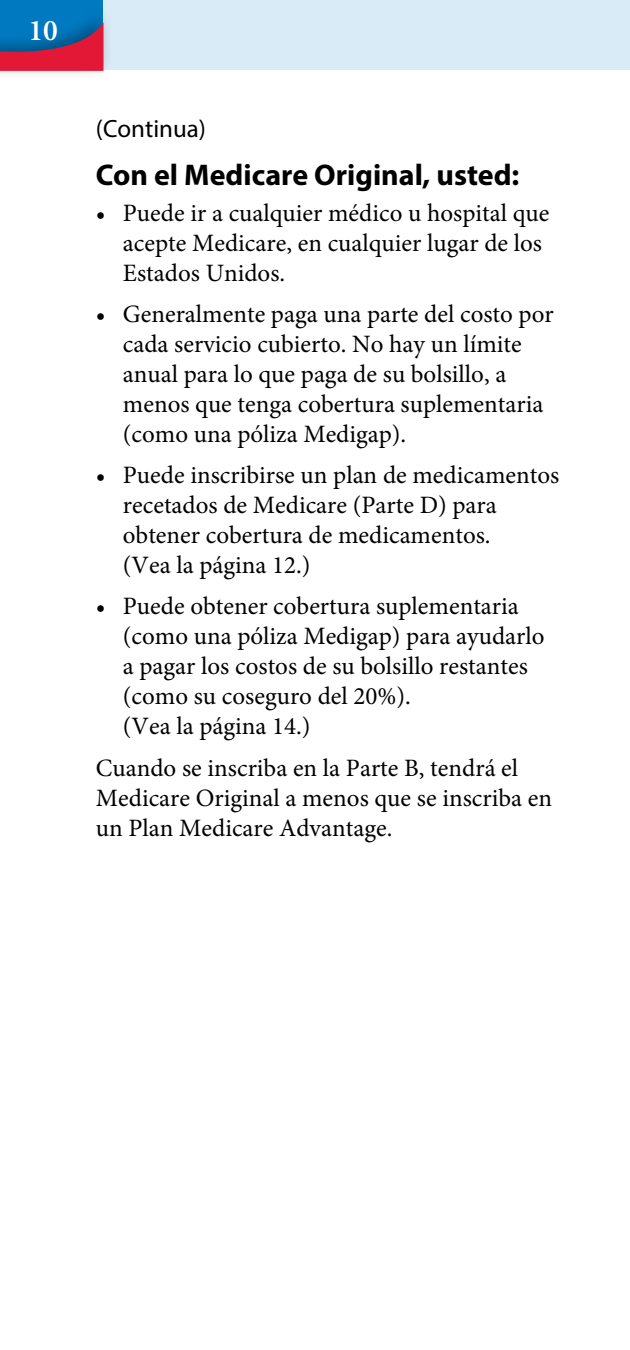
<style>
.page{position:relative;width:630px;height:1350px;background:#fff}
.page>*{position:absolute;margin:0;border:0;box-sizing:border-box;transform-origin:0 0}
.ACCR__Header_3{font:700 30px "Myriad Pro";color:#000}
.t1{font:600 30px "Minion Pro";color:#fff}
.ACCR__body_text{font:25px/30px "Minion Pro";color:#000}
.ACCR__Second_bullets{font:25px "Myriad Pro";color:#000}
</style>
<div class="page">
<div style="left:0;top:0;width:630px;height:70px;background:#d9ebf6"></div>
<div style="left:0;top:0;width:104px;height:69px;background:#0079c1"></div>
<div style="left:0;top:6px;width:113px;height:74px;background:#000;opacity:.35"></div>
<svg style="left:0;top:22px;width:104px;height:49px"></svg>
<p class="t1" style="left:28px;top:10px;width:31px">10</p>
<p class="ACCR__Second_bullets" style="left:96px;top:114px;width:112px">(Continua)</p>
<p class="ACCR__Header_3" style="left:96px;top:155px;width:425px">Con el Medicare Original, usted:</p>
<p class="ACCR__body_text" style="left:123px;top:198px;width:428px;text-indent:-27px">• Puede ir a cualquier médico u hospital que acepte Medicare, en cualquier lugar de los<br>Estados Unidos.</p>
<p class="ACCR__body_text" style="left:123px;top:299px;width:432px;text-indent:-27px">• Generalmente paga una parte del costo por cada servicio cubierto. No hay un límite anual para lo que paga de su bolsillo, a menos que tenga cobertura suplementaria (como una póliza Medigap).</p>
<p class="ACCR__body_text" style="left:123px;top:460px;width:438px;text-indent:-27px">• Puede inscribirse un plan de medicamentos recetados de Medicare (Parte D) para obtener cobertura de medicamentos.<br>(Vea la página 12.)</p>
<p class="ACCR__body_text" style="left:123px;top:591px;width:423px;text-indent:-27px">• Puede obtener cobertura suplementaria (como una póliza Medigap) para ayudarlo a pagar los costos de su bolsillo restantes (como su coseguro del 20%).<br>(Vea la página 14.)</p>
<p class="ACCR__body_text" style="left:96px;top:753px;width:458px">Cuando se inscriba en la Parte B, tendrá el<br>Medicare Original a menos que se inscriba en un Plan Medicare Advantage.</p>
</div>
